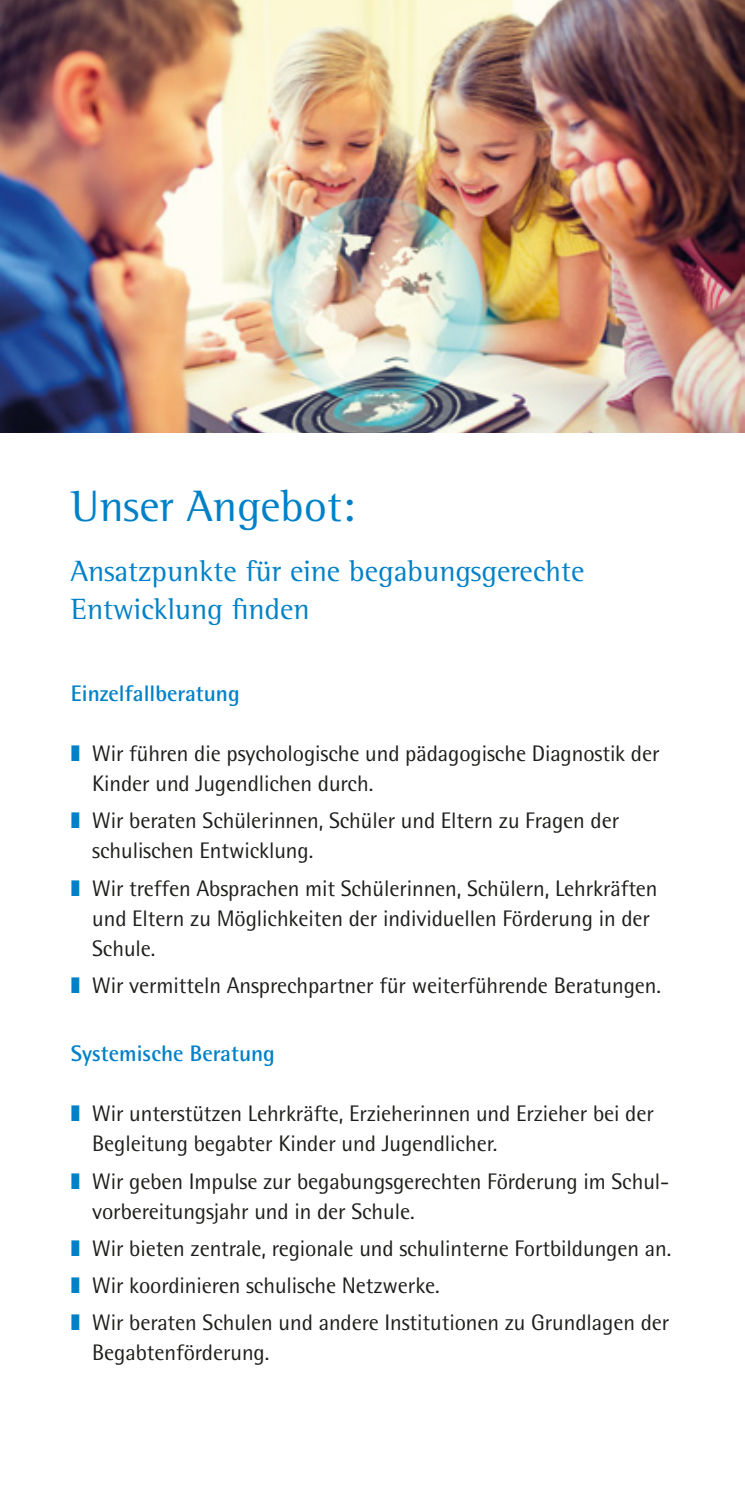
<style>
.page{position:relative;width:745px;height:1489px;background:#fff}
.page>*{position:absolute;margin:0;border:0;box-sizing:border-box;transform-origin:0 0}
.berschrift_18_Pt_DE{font:45px "Rotis Semi Serif";color:#0081c7}
.berschrift_12_Pt_DE{font:30px/37.5px "Rotis Semi Serif";color:#0081c7}
.t1{font:22.5px/30px "Rotis Semi Sans";letter-spacing:-.005em;color:#1d1d1b}
.Flie_text_DE{font:700 22.5px "Rotis Semi Sans";color:#0081c7}
.s1{color:#0081c7}
</style>
<div class="page">
<img style="left:0;top:0;width:744px;height:432px">
<h2 class="berschrift_18_Pt_DE" style="left:71px;top:479px;width:286px">Unser Angebot:</h2>
<h3 class="berschrift_12_Pt_DE" style="left:71px;top:552px;width:515px">Ansatzpunkte für eine begabungsgerechte<br>Entwicklung finden</h3>
<p class="Flie_text_DE" style="left:71px;top:679px;width:170px">Einzelfallberatung</p>
<p class="t1" style="left:92px;top:738px;width:568px;text-indent:-21px"><span class="s1">❚</span> Wir führen die psychologische und pädagogische Diagnostik der<br>Kinder und Jugendlichen durch.</p>
<p class="t1" style="left:92px;top:805px;width:528px;text-indent:-21px"><span class="s1">❚</span> Wir beraten Schülerinnen, Schüler und Eltern zu Fragen der schulischen Entwicklung.</p>
<p class="t1" style="left:92px;top:872px;width:566px;text-indent:-21px"><span class="s1">❚</span> Wir treffen Absprachen mit Schülerinnen, Schülern, Lehrkräften und Eltern zu Möglichkeiten der individuellen Förderung in der<br>Schule.</p>
<p class="t1" style="left:71px;top:969px;width:591px"><span class="s1">❚</span> Wir vermitteln Ansprechpartner für weiterführende Beratungen.</p>
<p class="Flie_text_DE" style="left:71px;top:1039px;width:205px">Systemische Beratung</p>
<p class="t1" style="left:92px;top:1098px;width:563px;text-indent:-21px"><span class="s1">❚</span> Wir unterstützen Lehrkräfte, Erzieherinnen und Erzieher bei der<br>Begleitung begabter Kinder und Jugendlicher.</p>
<p class="t1" style="left:92px;top:1165px;width:578px;text-indent:-21px"><span class="s1">❚</span> Wir geben Impulse zur begabungsgerechten Förderung im Schul&shy;vorbereitungsjahr und in der Schule.</p>
<p class="t1" style="left:71px;top:1232px;width:601px"><span class="s1">❚</span> Wir bieten zentrale, regionale und schulinterne Fortbildungen an.</p>
<p class="t1" style="left:71px;top:1269px;width:370px"><span class="s1">❚</span> Wir koordinieren schulische Netzwerke.</p>
<p class="t1" style="left:92px;top:1306px;width:578px;text-indent:-21px"><span class="s1">❚</span> Wir beraten Schulen und andere Institutionen zu Grundlagen der<br>Begabtenförderung.</p>
</div>
